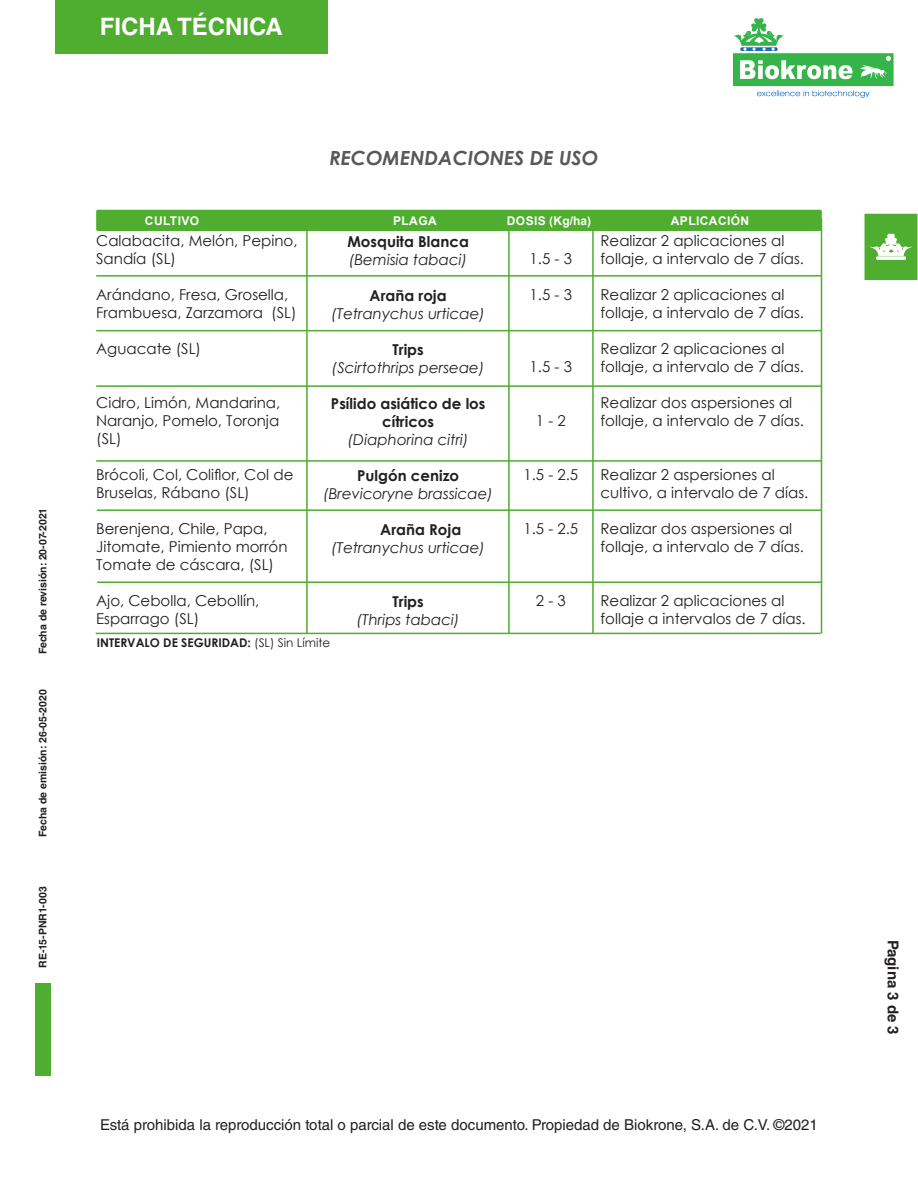
<style>
.page{position:relative;width:918px;height:1188px;background:#fff}
.page>*{position:absolute;margin:0;border:0;box-sizing:border-box;transform-origin:0 0}
.t1{font:700 24px "Helvetica LT Std";color:#fff}
.t2{font:italic 700 19.5px "Century Gothic";color:#57585a}
.t3{font:15px/18px "Century Gothic";color:#231f20}
.t4{font:italic 15px "Century Gothic";color:#231f20}
.t5{font:15px "Helvetica LT Std";color:#231f20}
.t6{font:700 15px "Century Gothic";color:#231f20}
.t7{font:700 15px "Helvetica LT Std";color:#231f20}
.t8{font:700 12px "Arial";letter-spacing:.035em;color:#fff}
.t9{font:700 12px "Century Gothic";color:#231f20}
.t10{font:700 10.5px "Helvetica LT Std";color:#231f20}
.s1{font-weight:400}
</style>
<div class="page">
<div style="left:35px;top:983px;width:16px;height:93px;background:#4fad2f"></div>
<div style="left:864px;top:213px;width:54px;height:68px;background:#4fad2f;border:1px solid #fff"></div>
<div style="left:876px;top:257px;width:30px;height:3px;border:1px solid #fff"></div>
<svg style="left:869px;top:234px;width:44px;height:25px"></svg>
<div style="left:55px;top:0;width:272px;height:54px;background:#4fad2f"></div>
<svg style="left:757px;top:90px;width:113px;height:8px"></svg>
<div style="left:732px;top:53px;width:162px;height:34px;background:#35b44a;border:1px solid #fff"></div>
<svg style="left:740px;top:60px;width:113px;height:19px"></svg>
<svg style="left:860px;top:56px;width:31px;height:23px"></svg>
<svg style="left:740px;top:47px;width:38px;height:4px"></svg>
<svg style="left:733px;top:18px;width:52px;height:32px"></svg>
<div style="left:96px;top:210px;width:726px;height:21px;background:#4fad2f"></div>
<hr style="left:306px;top:211px;width:2px;height:422px;background:#4fad2f">
<hr style="left:508px;top:213px;width:2px;height:420px;background:#4fad2f">
<hr style="left:96px;top:385px;width:725px;height:2px;background:#4fad2f">
<hr style="left:97px;top:509px;width:725px;height:2px;background:#4fad2f">
<hr style="left:96px;top:330px;width:725px;height:1px;background:#4fad2f">
<hr style="left:96px;top:275px;width:725px;height:2px;background:#4fad2f">
<hr style="left:592px;top:220px;width:2px;height:413px;background:#4fad2f">
<hr style="left:96px;top:460px;width:725px;height:2px;background:#4fad2f">
<hr style="left:821px;top:219px;width:1px;height:414px;background:#4fad2f">
<hr style="left:97px;top:581px;width:725px;height:2px;background:#4fad2f">
<hr style="left:96px;top:633px;width:725px;height:1px;background:#4fad2f">
<p class="t10" style="left:36px;top:654px;width:148px;rotate:-90deg">Fecha de revisión: 20-07-2021</p>
<p class="t10" style="left:36px;top:837px;width:149px;rotate:-90deg">Fecha de emisión: 26-05-2020</p>
<p class="t10" style="left:36px;top:968px;width:83px;rotate:-90deg">RE-15-PNR1-003</p>
<h1 class="t1" style="left:100px;top:12px;width:185px">FICHA TÉCNICA</h1>
<p class="t2" style="left:329px;top:143px;width:270px">RECOMENDACIONES DE USO</p>
<p class="t8" style="left:145px;top:212px;width:56px">CULTIVO</p>
<p class="t8" style="left:393px;top:212px;width:45px">PLAGA</p>
<p class="t8" style="left:507px;top:212px;width:86px">DOSIS (Kg/ha)</p>
<p class="t8" style="left:671px;top:212px;width:80px">APLICACIÓN</p>
<p class="t3" style="left:601px;top:232px;width:185px">Realizar 2 aplicaciones al</p>
<p class="t3" style="left:601px;top:250px;width:205px">follaje, a intervalo de 7 días.</p>
<p class="t3" style="left:601px;top:286px;width:185px">Realizar 2 aplicaciones al</p>
<p class="t3" style="left:601px;top:304px;width:205px">follaje, a intervalo de 7 días.</p>
<p class="t3" style="left:601px;top:340px;width:185px">Realizar 2 aplicaciones al</p>
<p class="t3" style="left:601px;top:358px;width:205px">follaje, a intervalo de 7 días.</p>
<p class="t3" style="left:601px;top:394px;width:193px">Realizar dos aspersiones al</p>
<p class="t3" style="left:601px;top:412px;width:205px">follaje, a intervalo de 7 días.</p>
<p class="t3" style="left:601px;top:466px;width:176px">Realizar 2 aspersiones al</p>
<p class="t3" style="left:601px;top:484px;width:209px">cultivo, a intervalo de 7 días.</p>
<p class="t3" style="left:601px;top:520px;width:193px">Realizar dos aspersiones al</p>
<p class="t3" style="left:601px;top:538px;width:205px">follaje, a intervalo de 7 días.</p>
<p class="t3" style="left:601px;top:592px;width:185px">Realizar 2 aplicaciones al</p>
<p class="t3" style="left:601px;top:610px;width:207px">follaje a intervalos de 7 días.</p>
<p class="t3" style="left:96px;top:232px;width:203px">Calabacita, Melón, Pepino,<br>Sandía (SL)</p>
<p class="t3" style="left:96px;top:286px;width:202px">Arándano, Fresa, Grosella,<br>Frambuesa, Zarzamora (SL)</p>
<p class="t3" style="left:96px;top:340px;width:106px">Aguacate (SL)</p>
<p class="t3" style="left:96px;top:394px;width:186px;text-align:justify">Cidro, Limón, Mandarina, Naranjo, Pomelo, Toronja (SL)</p>
<p class="t3" style="left:96px;top:466px;width:199px">Brócoli, Col, Coliflor, Col de<br>Bruselas, Rábano (SL)</p>
<p class="t3" style="left:96px;top:520px;width:193px">Berenjena, Chile, Papa,<br>Jitomate, Pimiento morrón<br>Tomate de cáscara, (SL)</p>
<p class="t3" style="left:96px;top:592px;width:165px">Ajo, Cebolla, Cebollín,<br>Esparrago (SL)</p>
<p class="t6" style="left:347px;top:230px;width:123px">Mosquita Blanca</p>
<p class="t4" style="left:349px;top:249px;width:120px">(Bemisia tabaci)</p>
<p class="t6" style="left:370px;top:284px;width:79px">Araña roja</p>
<p class="t4" style="left:331px;top:303px;width:155px">(Tetranychus urticae)</p>
<p class="t6" style="left:393px;top:338px;width:33px">Trips</p>
<p class="t4" style="left:332px;top:357px;width:154px">(Scirtothrips perseae)</p>
<p class="t6" style="left:331px;top:392px;width:156px">Psílido asiático de los</p>
<p class="t6" style="left:382px;top:410px;width:53px">cítricos</p>
<p class="t4" style="left:348px;top:429px;width:123px">(Diaphorina citri)</p>
<p class="t6" style="left:357px;top:464px;width:104px">Pulgón cenizo</p>
<p class="t4" style="left:323px;top:483px;width:171px">(Brevicoryne brassicae)</p>
<p class="t6" style="left:380px;top:518px;width:82px">Araña Roja</p>
<p class="t4" style="left:331px;top:537px;width:155px">(Tetranychus urticae)</p>
<p class="t6" style="left:393px;top:590px;width:33px">Trips</p>
<p class="t4" style="left:357px;top:609px;width:104px">(Thrips tabaci)</p>
<p class="t3" style="left:530px;top:250px;width:44px">1.5 - 3</p>
<p class="t3" style="left:530px;top:286px;width:44px">1.5 - 3</p>
<p class="t3" style="left:530px;top:358px;width:44px">1.5 - 3</p>
<p class="t3" style="left:536px;top:412px;width:31px">1 - 2</p>
<p class="t3" style="left:523px;top:466px;width:56px">1.5 - 2.5</p>
<p class="t3" style="left:523px;top:520px;width:56px">1.5 - 2.5</p>
<p class="t3" style="left:536px;top:592px;width:31px">2 - 3</p>
<p class="t9" style="left:97px;top:634px;width:235px">INTERVALO DE SEGURIDAD: <span class="s1">(SL) Sin Límite</span></p>
<p class="t5" style="left:100px;top:1116px;width:719px">Está prohibida la reproducción total o parcial de este documento. Propiedad de Biokrone, S.A. de C.V. ©2021</p>
<p class="t7" style="left:902px;top:940px;width:97px;rotate:90deg">Pagina 3 de 3</p>
</div>
